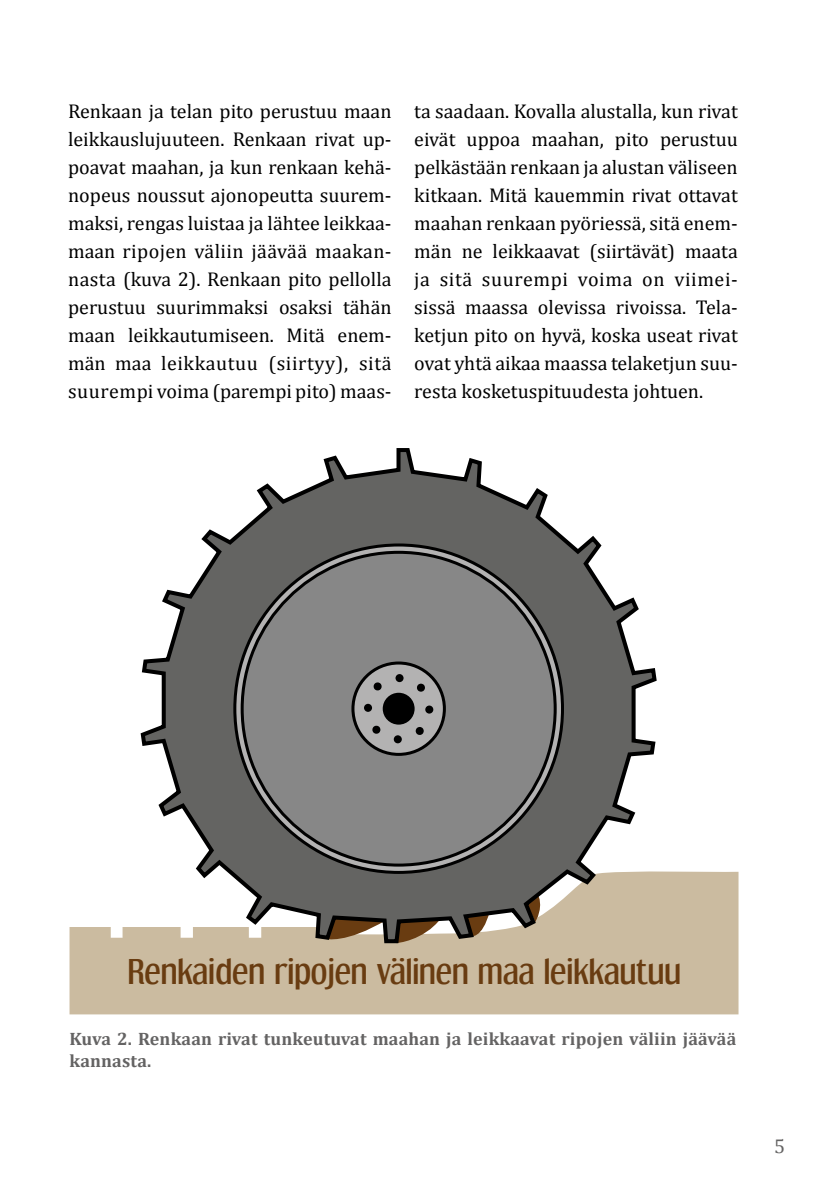
<style>
.page{position:relative;width:840px;height:1191px;background:#fff}
.page>*{position:absolute;margin:0;border:0;box-sizing:border-box;transform-origin:0 0}
.t1{font:32px "Dream Orphanage Rg";color:#693c11}
.t2{font:20px/28px "Cambria";color:#000;text-align:justify}
.t3{font:20px "Cambria";color:#646363}
.t4{font:700 18px/22px "Cambria";letter-spacing:.01em;color:#646363}
</style>
<div class="page">
<svg style="left:69px;top:871px;width:670px;height:143px;background:#cebfa6"></svg>
<svg style="left:138px;top:448px;width:520px;height:497px"></svg>
<svg style="left:235px;top:545px;width:327px;height:327px;background:#6d6d6d"></svg>
<div style="left:242px;top:552px;width:313px;height:313px;background:#878787;border-radius:50%"></div>
<div style="left:353px;top:663px;width:91px;height:91px;background:#b3b2b2;border-radius:50%"></div>
<div style="left:351px;top:661px;width:94px;height:95px;border:3px solid #000;border-radius:50%"></div>
<div style="left:395px;top:674px;width:8px;height:8px;background:#000;border-radius:50%"></div>
<svg style="left:373px;top:682px;width:9px;height:9px"></svg>
<div style="left:364px;top:703px;width:8px;height:9px;background:#000;border-radius:50%"></div>
<svg style="left:372px;top:725px;width:8px;height:9px"></svg>
<div style="left:393px;top:735px;width:8px;height:8px;background:#000;border-radius:50%"></div>
<svg style="left:415px;top:727px;width:9px;height:8px"></svg>
<div style="left:425px;top:705px;width:8px;height:8px;background:#000;border-radius:50%"></div>
<svg style="left:417px;top:683px;width:8px;height:9px"></svg>
<div style="left:382px;top:693px;width:32px;height:31px;background:#000;border-radius:50%"></div>
<p class="t2" style="left:68px;top:97px;width:325px">Renkaan ja telan pito perustuu maan leikkauslujuuteen. Renkaan rivat up&shy;poavat maahan, ja kun renkaan kehä&shy;nopeus noussut ajonopeutta suurem&shy;maksi, rengas luistaa ja lähtee leikkaa&shy;maan ripojen väliin jäävää maakan&shy;nasta (kuva 2). Renkaan pito pellolla perustuu suurimmaksi osaksi tähän maan leikkautumiseen. Mitä enem&shy;män maa leikkautuu (siirtyy), sitä suurempi voima (parempi pito) maas-</p>
<p class="t2" style="left:414px;top:97px;width:325px">ta saadaan. Kovalla alustalla, kun rivat eivät uppoa maahan, pito perustuu pelkästään renkaan ja alustan väliseen kitkaan. Mitä kauemmin rivat ottavat maahan renkaan pyöriessä, sitä enem&shy;män ne leikkaavat (siirtävät) maata ja sitä suurempi voima on viimei&shy;sissä maassa olevissa rivoissa. Tela&shy;ketjun pito on hyvä, koska useat rivat ovat yhtä aikaa maassa telaketjun suu&shy;resta kosketuspituudesta johtuen.</p>
<h1 class="t1" style="left:128px;top:952px;width:554px">Renkaiden ripojen välinen maa leikkautuu</h1>
<p class="t4" style="left:69px;top:1027px;width:668px">Kuva 2. Renkaan rivat tunkeutuvat maahan ja leikkaavat ripojen väliin jäävää kannasta.</p>
<p class="t3" style="left:773px;top:1134px;width:13px">5</p>
</div>
